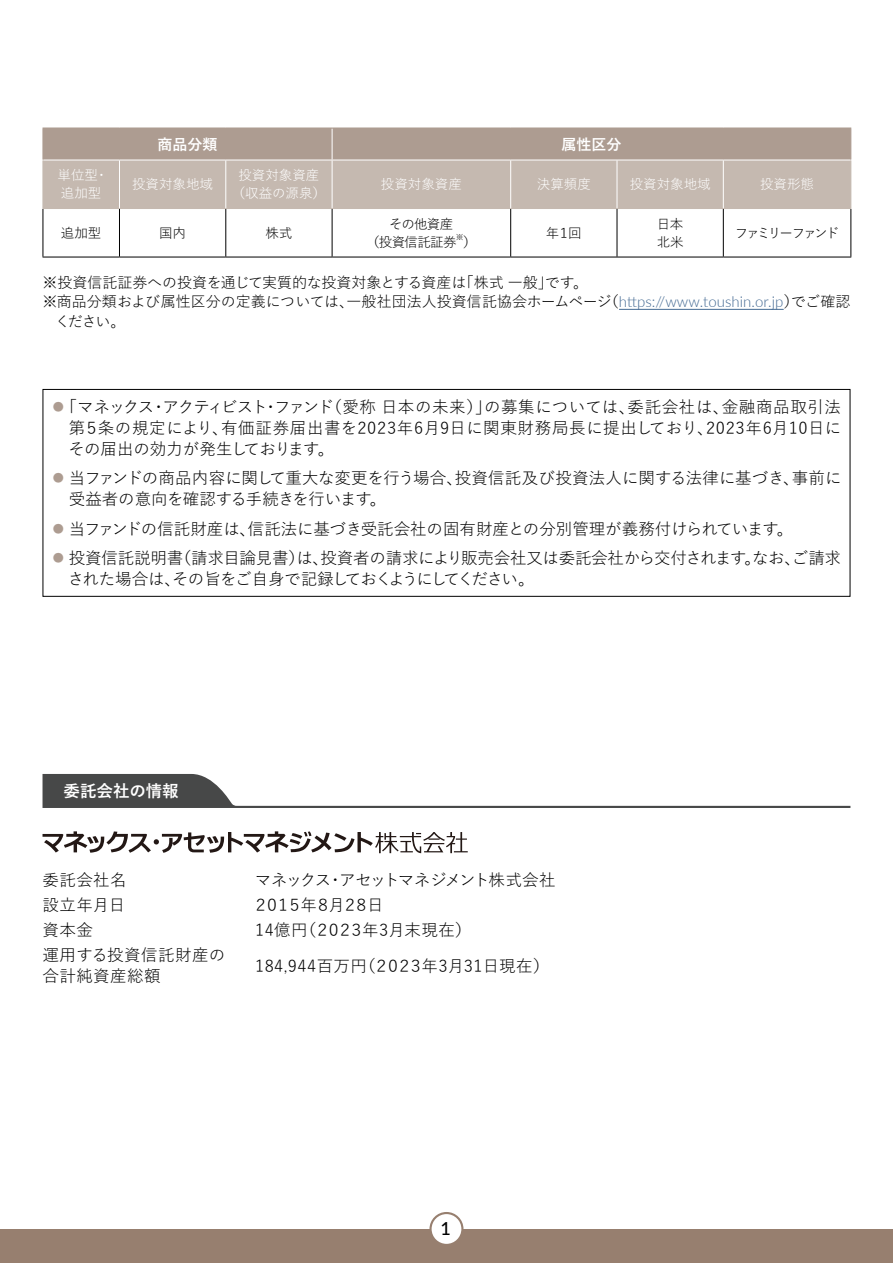
<style>
.page{position:relative;width:893px;height:1263px;background:#fff}
.page>*{position:absolute;margin:0;border:0;box-sizing:border-box;transform-origin:0 0}
.t1{font:500 18px "Lato";color:#000}
.t2{font:16.5px/21px "Yu Go Pr 6 N";letter-spacing:-.01em;color:#000}
.t3{font:16.5px/21px "Yu Go Pr 6 N";letter-spacing:.025em;color:#000}
.t4{font:16.5px "Yu Go Pr 6 N";letter-spacing:-.065em;color:#000}
.t5{font:16.5px "Yu Go Pr 6 N";letter-spacing:-.1em;color:#000}
.t6{font:16.5px "Yu Go Pr 6 N";letter-spacing:.015em;color:#000}
.t7{font:16.5px "Yu Go Pr 6 N";letter-spacing:-.195em;color:#000}
.t8{font:700 16.5px "Yu Go";color:#fff}
.t9{font:15px "Yu Go Pr 6 N";color:#000}
.t10{font:700 15px "Yu Go";color:#fff}
.t11{font:13.5px/18px "Yu Go Pr 6 N";color:#fff}
.t12{font:13.5px/18px "Yu Go Pr 6 N";letter-spacing:-.05em;color:#000;text-align:right}
.t13{font:13.5px "Yu Go Pr 6 N";letter-spacing:-.17em;color:#000}
.t14{font:7.8px "Yu Go Pr 6 N";color:#000}
.s1{font-family:"Lato";font-weight:300;color:#446a93}
.s2{color:#ad9c91}
.s3{font-family:"Lato";font-weight:300}
</style>
<div class="page">
<div style="left:0;top:1229px;width:893px;height:34px;background:#977f6f"></div>
<div style="left:431px;top:1213px;width:31px;height:32px;background:#fff;border-radius:50%"></div>
<div style="left:429px;top:1212px;width:34px;height:34px;border:2px solid #977f6f;border-radius:50%"></div>
<hr style="left:619px;top:309px;width:165px;height:1px;background:#446a93">
<svg style="left:44px;top:129px;width:806px;height:79px;background:#bcaea4"></svg>
<hr style="left:43px;top:209px;width:1px;height:48px;background:#000">
<hr style="left:850px;top:209px;width:1px;height:48px;background:#000">
<hr style="left:43px;top:257px;width:76px;height:1px;background:#000">
<hr style="left:119px;top:257px;width:107px;height:1px;background:#000">
<hr style="left:226px;top:257px;width:106px;height:1px;background:#000">
<hr style="left:332px;top:257px;width:179px;height:1px;background:#000">
<hr style="left:511px;top:257px;width:106px;height:1px;background:#000">
<hr style="left:617px;top:257px;width:106px;height:1px;background:#000">
<hr style="left:723px;top:257px;width:128px;height:1px;background:#000">
<hr style="left:332px;top:128px;width:1px;height:32px;background:#fff">
<hr style="left:43px;top:160px;width:76px;height:1px;background:#fff">
<hr style="left:119px;top:160px;width:107px;height:1px;background:#fff">
<hr style="left:119px;top:160px;width:1px;height:48px;background:#fff">
<hr style="left:226px;top:160px;width:106px;height:1px;background:#fff">
<hr style="left:225px;top:160px;width:1px;height:48px;background:#fff">
<hr style="left:332px;top:160px;width:179px;height:1px;background:#fff">
<hr style="left:332px;top:160px;width:1px;height:48px;background:#fff">
<hr style="left:511px;top:160px;width:106px;height:1px;background:#fff">
<hr style="left:510px;top:160px;width:1px;height:48px;background:#fff">
<hr style="left:617px;top:160px;width:106px;height:1px;background:#fff">
<hr style="left:617px;top:160px;width:1px;height:48px;background:#fff">
<hr style="left:723px;top:160px;width:128px;height:1px;background:#fff">
<hr style="left:723px;top:160px;width:1px;height:48px;background:#fff">
<hr style="left:119px;top:209px;width:1px;height:48px;background:#000">
<hr style="left:226px;top:209px;width:1px;height:48px;background:#000">
<hr style="left:332px;top:209px;width:1px;height:48px;background:#000">
<hr style="left:510px;top:209px;width:1px;height:48px;background:#000">
<hr style="left:617px;top:209px;width:1px;height:48px;background:#000">
<hr style="left:723px;top:209px;width:1px;height:48px;background:#000">
<hr style="left:43px;top:128px;width:1px;height:32px;background:#ad9c91">
<hr style="left:43px;top:128px;width:76px;height:1px;background:#ad9c91">
<hr style="left:119px;top:128px;width:107px;height:1px;background:#ad9c91">
<hr style="left:226px;top:128px;width:106px;height:1px;background:#ad9c91">
<hr style="left:332px;top:128px;width:179px;height:1px;background:#ad9c91">
<hr style="left:511px;top:128px;width:106px;height:1px;background:#ad9c91">
<hr style="left:617px;top:128px;width:106px;height:1px;background:#ad9c91">
<hr style="left:723px;top:128px;width:128px;height:1px;background:#ad9c91">
<hr style="left:850px;top:128px;width:1px;height:32px;background:#ad9c91">
<hr style="left:43px;top:160px;width:1px;height:48px;background:#c5b9b0">
<hr style="left:850px;top:160px;width:1px;height:48px;background:#c5b9b0">
<hr style="left:43px;top:208px;width:76px;height:1px;background:#c5b9b0">
<hr style="left:119px;top:208px;width:107px;height:1px;background:#c5b9b0">
<hr style="left:226px;top:208px;width:106px;height:1px;background:#c5b9b0">
<hr style="left:332px;top:208px;width:179px;height:1px;background:#c5b9b0">
<hr style="left:511px;top:208px;width:106px;height:1px;background:#c5b9b0">
<hr style="left:617px;top:208px;width:106px;height:1px;background:#c5b9b0">
<hr style="left:723px;top:208px;width:128px;height:1px;background:#c5b9b0">
<div style="left:43px;top:389px;width:807px;height:208px;border:1px solid #000"></div>
<svg style="left:43px;top:831px;width:425px;height:22px"></svg>
<svg style="left:43px;top:774px;width:807px;height:34px"></svg>
<p class="t10" style="left:158px;top:136px;width:62px">商品分類</p>
<p class="t10" style="left:561px;top:136px;width:61px">属性区分</p>
<p class="t11" style="left:58px;top:165px;width:52px">単位型・追加型</p>
<p class="t11" style="left:132px;top:174px;width:82px">投資対象地域</p>
<p class="t11" style="left:232px;top:165px;width:96px;text-align:center">投資対象資産（収益の源泉）</p>
<p class="t11" style="left:381px;top:174px;width:82px">投資対象資産</p>
<p class="t11" style="left:537px;top:174px;width:55px">決算頻度</p>
<p class="t11" style="left:630px;top:174px;width:82px">投資対象地域</p>
<p class="t11" style="left:760px;top:174px;width:56px">投資形態</p>
<p class="t12" style="left:61px;top:222px;width:42px">追加型</p>
<p class="t12" style="left:159px;top:222px;width:28px">国内</p>
<p class="t12" style="left:265px;top:222px;width:28px">株式</p>
<p class="t12" style="left:366px;top:213px;width:92px">その他資産<br>（投資信託証券</p>
<p class="t12" style="left:546px;top:222px;width:37px">年１回</p>
<p class="t12" style="left:657px;top:213px;width:28px;text-align:left">日本北米</p>
<p class="t13" style="left:735px;top:220px;width:106px">ファミリーファンド</p>
<p class="t9" style="left:43px;top:268px;width:547px">※投資信託証券への投資を通じて実質的な投資対象とする資産は「株式一般」です。</p>
<p class="t9" style="left:43px;top:288px;width:809px">※商品分類および属性区分の定義については、一般社団法人投資信託協会ホームページ（<span class="s1">https://www.toushin.or.jp</span>）でご確認</p>
<p class="t9" style="left:55px;top:307px;width:72px">ください。</p>
<p class="t14" style="left:456px;top:230px;width:9px">※</p>
<p class="t12" style="left:463px;top:231px;width:15px">）</p>
<p class="t2" style="left:69px;top:394px;width:774px;text-align:justify;text-indent:-18px"><span class="s2">⿟</span>｢マネックス・アクティビスト・ファンド（愛称日本の未来）」の募集については、委託会社は、金融商品取引法第５条の規定により、有価証券届出書を2023年6月9日に関東財務局長に提出しており、2023年6月10日にその届出の効力が発生しております。</p>
<p class="t2" style="left:69px;top:466px;width:774px;text-indent:-19px"><span class="s2">⿟</span>当ファンドの商品内容に関して重大な変更を行う場合、投資信託及び投資法人に関する法律に基づき、事前に受益者の意向を確認する手続きを行います。</p>
<p class="t2" style="left:50px;top:512px;width:792px;line-height:29.5px"><span class="s2">⿟</span>当ファンドの信託財産は、信託法に基づき受託会社の固有財産との分別管理が義務付けられています。<br><span class="s2">⿟</span>投資信託説明書（請求目論見書）は、投資者の請求により販売会社又は委託会社から交付されます。なお、ご請求</p>
<p class="t4" style="left:68px;top:564px;width:468px">された場合は、その旨をご自身で記録しておくようにしてください。</p>
<p class="t8" style="left:64px;top:782px;width:117px">委託会社の情報</p>
<p class="t2" style="left:43px;top:868px;width:86px">委託会社名</p>
<p class="t5" style="left:255px;top:865px;width:302px">マネックス・アセットマネジメント株式会社</p>
<p class="t2" style="left:43px;top:893px;width:84px">設立年月日</p>
<p class="t7" style="left:252px;top:890px;width:133px">２０１５年８月２８日</p>
<p class="t2" style="left:43px;top:918px;width:52px">資本金</p>
<p class="t6" style="left:255px;top:915px;width:218px">14億円（２０２３年3月末現在）</p>
<p class="t3" style="left:43px;top:943px;width:184px">運用する投資信託財産の合計純資産総額</p>
<p class="t3" style="left:255px;top:953px;width:296px">184<span class="s3">,</span>944百万円（２０２３年3月31日現在）</p>
<p class="t1" style="left:441px;top:1216px;width:12px">1</p>
</div>
